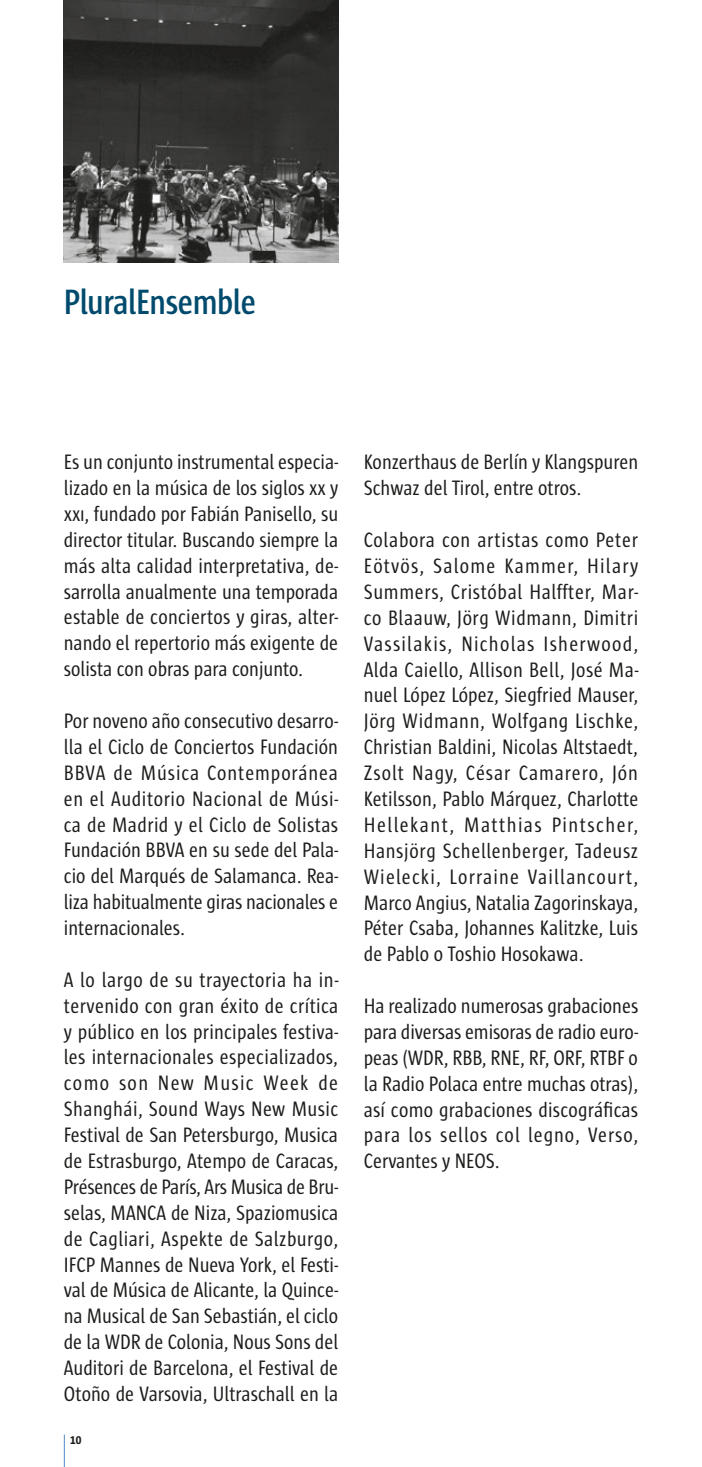
<style>
.page{position:relative;width:702px;height:1467px;background:#fff}
.page>*{position:absolute;margin:0;border:0;box-sizing:border-box;transform-origin:0 0}
.t1{font:600 condensed 36px "Sun";letter-spacing:-.01em;color:#004b6d}
.t2{font:condensed 21.38px/25.9px "Sun";color:#1d1d1b;text-align:justify}
.t3{font:700 condensed 13.5px "Sun";color:#1d1d1b}
</style>
<div class="page">
<hr style="left:64px;top:1434px;width:1px;height:33px;background:#629acd">
<img style="left:64px;top:0;width:274px;height:262px">
<h1 class="t1" style="left:64px;top:283px;width:194px">PluralEnsemble</h1>
<p class="t2" style="left:64px;top:449px;width:276px">Es un conjunto instrumental especia&shy;lizado en la música de los siglos xx y xxı, fundado por Fabián Panisello, su director titular. Buscando siempre la más alta calidad interpretativa, de&shy;sarrolla anualmente una temporada estable de conciertos y giras, alter&shy;nando el repertorio más exigente de solista con obras para conjunto.</p>
<p class="t2" style="left:64px;top:708px;width:276px">Por noveno año consecutivo desarro&shy;lla el Ciclo de Conciertos Fundación BBVA de Música Contemporánea en el Auditorio Nacional de Músi&shy;ca de Madrid y el Ciclo de Solistas Fundación BBVA en su sede del Pala&shy;cio del Marqués de Salamanca. Rea&shy;liza habitualmente giras nacionales e internacionales.</p>
<p class="t2" style="left:64px;top:967px;width:276px">A lo largo de su trayectoria ha in&shy;tervenido con gran éxito de crítica y público en los principales festiva&shy;les internacionales especializados, como son New Music Week de Shanghái, Sound Ways New Music Festival de San Petersburgo, Musica de Estrasburgo, Atempo de Caracas, Présences de París, Ars Musica de Bru&shy;selas, MANCA de Niza, Spaziomusica de Cagliari, Aspekte de Salzburgo, IFCP Mannes de Nueva York, el Festi&shy;val de Música de Alicante, la Quince&shy;na Musical de San Sebastián, el ciclo de la WDR de Colonia, Nous Sons del Auditori de Barcelona, el Festival de Otoño de Varsovia, Ultraschall en la</p>
<p class="t3" style="left:70px;top:1432px;width:13px">10</p>
<p class="t2" style="left:364px;top:450px;width:276px">Konzerthaus de Berlín y Klangspuren<br>Schwaz del Tirol, entre otros.</p>
<p class="t2" style="left:364px;top:527px;width:276px">Colabora con artistas como Peter Eötvös, Salome Kammer, Hilary Summers, Cristóbal Halffter, Mar&shy;co Blaauw, Jörg Widmann, Dimitri Vassilakis, Nicholas Isherwood, Alda Caiello, Allison Bell, José Ma&shy;nuel López López, Siegfried Mauser, Jörg Widmann, Wolfgang Lischke, Christian Baldini, Nicolas Altstaedt, Zsolt Nagy, César Camarero, Jón Ketilsson, Pablo Márquez, Charlotte Hellekant, Matthias Pintscher, Hansjörg Schellenberger, Tadeusz Wielecki, Lorraine Vaillancourt, Marco Angius, Natalia Zagorinskaya, Péter Csaba, Johannes Kalitzke, Luis de Pablo o Toshio Hosokawa.</p>
<p class="t2" style="left:364px;top:993px;width:276px">Ha realizado numerosas grabaciones para diversas emisoras de radio euro&shy;peas (WDR, RBB, RNE, RF, ORF, RTBF o la Radio Polaca entre muchas otras), así como grabaciones discográficas para los sellos col legno, Verso, Cervantes y NEOS.</p>
</div>
